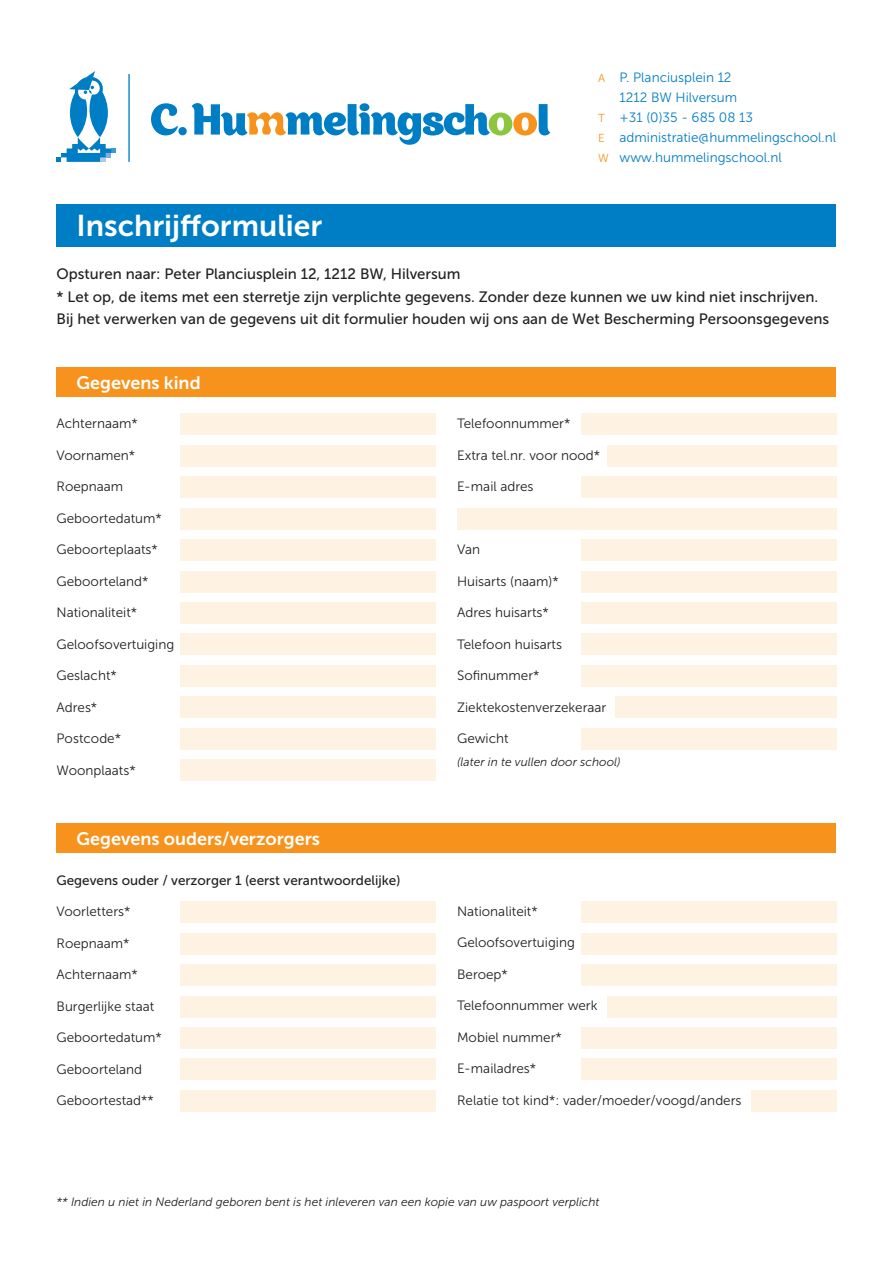
<style>
.page{position:relative;width:893px;height:1263px;background:#fff}
.page>*{position:absolute;margin:0;border:0;box-sizing:border-box;transform-origin:0 0}
.t1{font:30px "Museo Sans 700";color:#fff}
.t2{font:18px "Museo Sans 700";color:#fff}
.t3{font:15px/22.5px "Museo Sans 500";color:#231f20}
.t4{font:13.5px "Museo Sans 300";color:#231f20}
.t5{font:13.5px "Museo Sans 300";color:#007ec5}
.t6{font:13.5px "Museo Sans 500";color:#231f20}
.t7{font:italic 12px "Museo Sans 300";color:#231f20}
.s1{font-size:11.55px;color:#f7931d}
</style>
<div class="page">
<svg style="left:57px;top:71px;width:59px;height:91px"></svg>
<hr style="left:128px;top:74px;width:2px;height:88px;background:#007ec5">
<svg style="left:151px;top:103px;width:27px;height:33px"></svg>
<div style="left:178px;top:127px;width:9px;height:8px;background:#007ec5;border-radius:50%"></div>
<svg style="left:191px;top:103px;width:359px;height:42px"></svg>
<div style="left:181px;top:414px;width:255px;height:21px;background:#fef2e3"></div>
<div style="left:581px;top:414px;width:255px;height:21px;background:#fef2e3"></div>
<div style="left:181px;top:445px;width:255px;height:21px;background:#fef2e3"></div>
<div style="left:607px;top:445px;width:229px;height:21px;background:#fef2e3"></div>
<div style="left:181px;top:477px;width:255px;height:21px;background:#fef2e3"></div>
<div style="left:181px;top:508px;width:255px;height:21px;background:#fef2e3"></div>
<div style="left:181px;top:539px;width:255px;height:22px;background:#fef2e3"></div>
<div style="left:581px;top:477px;width:255px;height:21px;background:#fef2e3"></div>
<div style="left:181px;top:571px;width:255px;height:21px;background:#fef2e3"></div>
<div style="left:457px;top:508px;width:379px;height:21px;background:#fef2e3"></div>
<div style="left:181px;top:602px;width:255px;height:22px;background:#fef2e3"></div>
<div style="left:581px;top:539px;width:255px;height:22px;background:#fef2e3"></div>
<div style="left:581px;top:571px;width:255px;height:21px;background:#fef2e3"></div>
<div style="left:181px;top:634px;width:255px;height:21px;background:#fef2e3"></div>
<div style="left:181px;top:665px;width:255px;height:21px;background:#fef2e3"></div>
<div style="left:181px;top:697px;width:255px;height:21px;background:#fef2e3"></div>
<div style="left:181px;top:728px;width:255px;height:21px;background:#fef2e3"></div>
<div style="left:181px;top:759px;width:255px;height:22px;background:#fef2e3"></div>
<div style="left:581px;top:602px;width:255px;height:22px;background:#fef2e3"></div>
<div style="left:581px;top:634px;width:255px;height:21px;background:#fef2e3"></div>
<div style="left:581px;top:665px;width:255px;height:21px;background:#fef2e3"></div>
<div style="left:581px;top:728px;width:255px;height:21px;background:#fef2e3"></div>
<div style="left:615px;top:697px;width:221px;height:21px;background:#fef2e3"></div>
<div style="left:57px;top:367px;width:779px;height:30px;background:#f7931d"></div>
<div style="left:181px;top:901px;width:255px;height:22px;background:#fef2e3"></div>
<div style="left:581px;top:901px;width:255px;height:22px;background:#fef2e3"></div>
<div style="left:181px;top:933px;width:255px;height:21px;background:#fef2e3"></div>
<div style="left:581px;top:933px;width:255px;height:21px;background:#fef2e3"></div>
<div style="left:181px;top:964px;width:255px;height:22px;background:#fef2e3"></div>
<div style="left:581px;top:964px;width:255px;height:22px;background:#fef2e3"></div>
<div style="left:181px;top:996px;width:255px;height:21px;background:#fef2e3"></div>
<div style="left:181px;top:1027px;width:255px;height:21px;background:#fef2e3"></div>
<div style="left:607px;top:996px;width:229px;height:21px;background:#fef2e3"></div>
<div style="left:181px;top:1059px;width:255px;height:21px;background:#fef2e3"></div>
<div style="left:181px;top:1090px;width:255px;height:21px;background:#fef2e3"></div>
<div style="left:581px;top:1027px;width:255px;height:21px;background:#fef2e3"></div>
<div style="left:581px;top:1059px;width:255px;height:21px;background:#fef2e3"></div>
<div style="left:751px;top:1090px;width:85px;height:21px;background:#fef2e3"></div>
<div style="left:57px;top:823px;width:779px;height:30px;background:#f7931d"></div>
<div style="left:57px;top:204px;width:779px;height:43px;background:#007ec5"></div>
<p class="t5" style="left:598px;top:70px;width:135px"><span class="s1">A</span> P. Planciusplein 12</p>
<p class="t5" style="left:620px;top:90px;width:119px">1212 BW Hilversum</p>
<p class="t5" style="left:598px;top:110px;width:156px"><span class="s1">T</span> +31 (0)35 - 685 08 13</p>
<p class="t5" style="left:598px;top:130px;width:239px"><span class="s1">E</span> administratie@hummelingschool.nl</p>
<p class="t5" style="left:598px;top:150px;width:185px"><span class="s1">W</span> www.hummelingschool.nl</p>
<h1 class="t1" style="left:77px;top:209px;width:247px">Inschrijfformulier</h1>
<p class="t3" style="left:57px;top:263px;width:774px">Opsturen naar: Peter Planciusplein 12, 1212 BW, Hilversum<br>* Let op, de items met een sterretje zijn verplichte gegevens. Zonder deze kunnen we uw kind niet inschrijven.<br>Bij het verwerken van de gegevens uit dit formulier houden wij ons aan de Wet Bescherming Persoonsgegevens</p>
<h2 class="t2" style="left:77px;top:372px;width:126px">Gegevens kind</h2>
<p class="t4" style="left:57px;top:416px;width:83px">Achternaam*</p>
<p class="t4" style="left:57px;top:448px;width:80px">Voornamen*</p>
<p class="t4" style="left:57px;top:479px;width:68px">Roepnaam</p>
<p class="t4" style="left:57px;top:511px;width:107px">Geboortedatum*</p>
<p class="t4" style="left:57px;top:542px;width:103px">Geboorteplaats*</p>
<p class="t4" style="left:57px;top:574px;width:93px">Geboorteland*</p>
<p class="t4" style="left:57px;top:605px;width:82px">Nationaliteit*</p>
<p class="t4" style="left:57px;top:637px;width:119px">Geloofsovertuiging</p>
<p class="t4" style="left:57px;top:668px;width:62px">Geslacht*</p>
<p class="t4" style="left:57px;top:700px;width:42px">Adres*</p>
<p class="t4" style="left:57px;top:731px;width:66px">Postcode*</p>
<p class="t4" style="left:57px;top:763px;width:81px">Woonplaats*</p>
<h2 class="t2" style="left:77px;top:829px;width:245px">Gegevens ouders/verzorgers</h2>
<p class="t6" style="left:57px;top:872px;width:345px">Gegevens ouder / verzorger 1 (eerst verantwoordelijke)</p>
<p class="t4" style="left:57px;top:904px;width:75px">Voorletters*</p>
<p class="t4" style="left:57px;top:935px;width:75px">Roepnaam*</p>
<p class="t4" style="left:57px;top:967px;width:83px">Achternaam*</p>
<p class="t4" style="left:57px;top:998px;width:99px">Burgerlijke staat</p>
<p class="t4" style="left:57px;top:1030px;width:107px">Geboortedatum*</p>
<p class="t4" style="left:57px;top:1061px;width:87px">Geboorteland</p>
<p class="t4" style="left:57px;top:1093px;width:99px">Geboortestad**</p>
<p class="t4" style="left:457px;top:416px;width:115px">Telefoonnummer*</p>
<p class="t4" style="left:457px;top:448px;width:145px">Extra tel.nr. voor nood*</p>
<p class="t4" style="left:457px;top:479px;width:78px">E-mail adres</p>
<p class="t4" style="left:457px;top:542px;width:25px">Van</p>
<p class="t4" style="left:457px;top:574px;width:103px">Huisarts (naam)*</p>
<p class="t4" style="left:457px;top:605px;width:93px">Adres huisarts*</p>
<p class="t4" style="left:457px;top:637px;width:107px">Telefoon huisarts</p>
<p class="t4" style="left:457px;top:668px;width:84px">Sofinummer*</p>
<p class="t4" style="left:457px;top:700px;width:151px">Ziektekostenverzekeraar</p>
<p class="t4" style="left:457px;top:731px;width:53px">Gewicht</p>
<p class="t7" style="left:457px;top:755px;width:165px">(later in te vullen door school)</p>
<p class="t4" style="left:457px;top:904px;width:82px">Nationaliteit*</p>
<p class="t4" style="left:457px;top:935px;width:119px">Geloofsovertuiging</p>
<p class="t4" style="left:457px;top:967px;width:52px">Beroep*</p>
<p class="t4" style="left:457px;top:998px;width:142px">Telefoonnummer werk</p>
<p class="t4" style="left:457px;top:1030px;width:106px">Mobiel nummer*</p>
<p class="t4" style="left:457px;top:1061px;width:81px">E-mailadres*</p>
<p class="t4" style="left:457px;top:1093px;width:286px">Relatie tot kind*: vader/moeder/voogd/anders</p>
<p class="t7" style="left:57px;top:1196px;width:544px">** Indien u niet in Nederland geboren bent is het inleveren van een kopie van uw paspoort verplicht</p>
</div>
